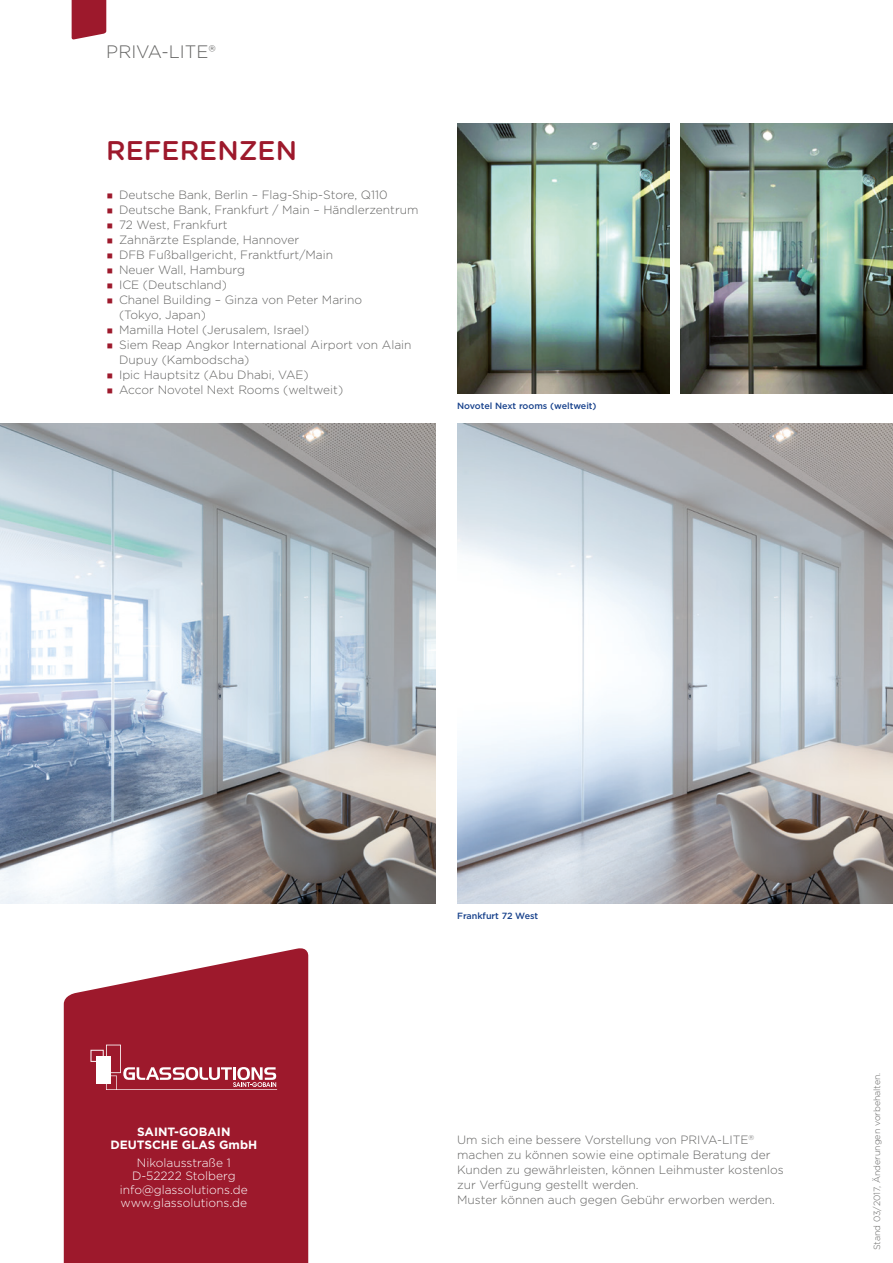
<style>
.page{position:relative;width:893px;height:1263px;background:#fff}
.page>*{position:absolute;margin:0;border:0;box-sizing:border-box;transform-origin:0 0}
.t1{font:500 27px "Gotham Rounded";color:#9d192c}
.t2{font:300 18px "Gotham";color:#646463}
.t3{font:300 12px/15px "Gotham";color:#646463}
.t4{font:300 12px/13.5px "Gotham";color:#fff;text-align:center}
.t5{font:700 12px/13.5px "Gotham";color:#fff;text-align:center}
.t6{font:500 9px "Gotham";color:#18428c}
.t7{font:300 9px "Gotham";letter-spacing:-.005em;color:#646463}
.s1{color:#9d192c}
</style>
<div class="page">
<img style="left:457px;top:124px;width:213px;height:270px">
<img style="left:680px;top:124px;width:213px;height:270px">
<img style="left:0;top:424px;width:436px;height:480px">
<img style="left:457px;top:424px;width:436px;height:480px">
<svg style="left:64px;top:948px;width:244px;height:315px;background:#a52c3d"></svg>
<svg style="left:90px;top:1044px;width:187px;height:46px;background:#af4554"></svg>
<svg style="left:72px;top:0;width:34px;height:40px"></svg>
<h2 class="t2" style="left:106px;top:41px;width:111px">PRIVA-LITE®</h2>
<h1 class="t1" style="left:106px;top:132px;width:192px">REFERENZEN</h1>
<p class="t3" style="left:106px;top:187px;width:283px"><span class="s1">▪</span> Deutsche Bank, Berlin – Flag-Ship-Store, Q110</p>
<p class="t3" style="left:106px;top:202px;width:314px"><span class="s1">▪</span> Deutsche Bank, Frankfurt / Main – Händlerzentrum</p>
<p class="t3" style="left:106px;top:217px;width:123px"><span class="s1">▪</span> 72 West, Frankfurt</p>
<p class="t3" style="left:106px;top:232px;width:194px"><span class="s1">▪</span> Zahnärzte Esplande, Hannover</p>
<p class="t3" style="left:106px;top:247px;width:228px"><span class="s1">▪</span> DFB Fußballgericht, Franktfurt/Main</p>
<p class="t3" style="left:106px;top:262px;width:140px"><span class="s1">▪</span> Neuer Wall, Hamburg</p>
<p class="t3" style="left:106px;top:277px;width:122px"><span class="s1">▪</span> ICE (Deutschland)</p>
<p class="t3" style="left:119px;top:292px;width:245px;text-indent:-13px"><span class="s1">▪</span> Chanel Building – Ginza von Peter Marino (Tokyo, Japan)</p>
<p class="t3" style="left:106px;top:322px;width:205px"><span class="s1">▪</span> Mamilla Hotel (Jerusalem, Israel)</p>
<p class="t3" style="left:119px;top:337px;width:294px;text-indent:-13px"><span class="s1">▪</span> Siem Reap Angkor International Airport von Alain<br>Dupuy (Kambodscha)</p>
<p class="t3" style="left:106px;top:367px;width:204px"><span class="s1">▪</span> Ipic Hauptsitz (Abu Dhabi, VAE)</p>
<p class="t3" style="left:106px;top:382px;width:238px"><span class="s1">▪</span> Accor Novotel Next Rooms (weltweit)</p>
<p class="t6" style="left:457px;top:400px;width:141px">Novotel Next rooms (weltweit)</p>
<p class="t5" style="left:110px;top:1124px;width:148px">SAINT-GOBAIN<br>DEUTSCHE GLAS GmbH</p>
<p class="t4" style="left:120px;top:1155px;width:129px">Nikolausstraße 1<br>D-52222 Stolberg info@glassolutions.de www.glassolutions.de</p>
<p class="t6" style="left:457px;top:910px;width:83px">Frankfurt 72 West</p>
<p class="t3" style="left:457px;top:1132px;width:328px">Um sich eine bessere Vorstellung von PRIVA-LITE<sup>® </sup>machen zu können sowie eine optimale Beratung der Kunden zu gewährleisten, können Leihmuster kostenlos zur Verfügung gestellt werden.<br>Muster können auch gegen Gebühr erworben werden.</p>
<p class="t7" style="left:872px;top:1250px;width:179px;rotate:-90deg">Stand 03/2017, Änderungen vorbehalten.</p>
</div>
